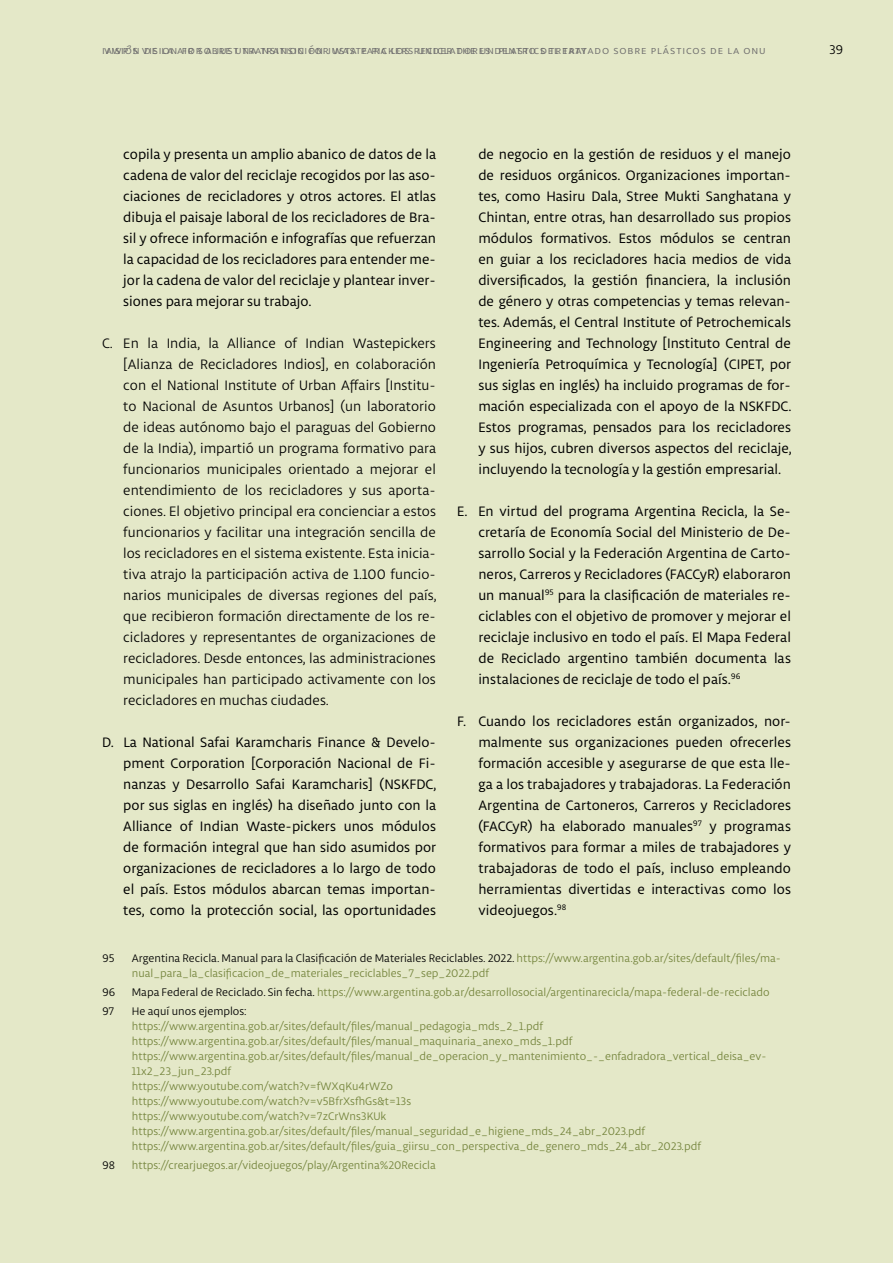
<style>
.page{position:relative;width:893px;height:1263px;background:#e4e8c8}
.page>*{position:absolute;margin:0;border:0;box-sizing:border-box;transform-origin:0 0}
.t1{font:14.55px/21px "Libertad";color:#000;text-align:justify}
.t2{font:14.55px/21px "Libertad";color:#000;text-align:justify}
.t3{font:13.5px "Libertad";color:#000}
.t4{font:12px "Libertad";letter-spacing:.075em;color:#706f6f}
.t5{font:11.7px/15px "Libertad";color:#74843c}
.t6{font:11.7px "Libertad";color:#000}
.s1{color:#000}
</style>
<div class="page">
<p class="t4" style="left:104px;top:43px;width:663px">visión de la air sobre una transición justa para los recicladores dentro del tratado sobre plásticos de la onu</p>
<p class="t3" style="left:829px;top:41px;width:16px">39</p>
<p class="t4" style="left:102px;top:43px;width:486px">iawp’s vision for a just transition for waste pickers under the un plastics treaty</p>
<p class="t1" style="left:478px;top:143px;width:315px">de negocio en la gestión de residuos y el manejo de residuos orgánicos. Organizaciones importan&shy;tes, como Hasiru Dala, Stree Mukti Sanghatana y Chintan, entre otras, han desarrollado sus propios módulos formativos. Estos módulos se centran en guiar a los recicladores hacia medios de vida diversificados, la gestión financiera, la inclusión de género y otras competencias y temas relevan&shy;tes. Además, el Central Institute of Petrochemicals Engineering and Technology [Instituto Central de Ingeniería Petroquímica y Tecnología] (CIPET, por sus siglas en inglés) ha incluido programas de for&shy;mación especializada con el apoyo de la NSKFDC.<br>Estos programas, pensados para los recicladores y sus hijos, cubren diversos aspectos del reciclaje, incluyendo la tecnología y la gestión empresarial.</p>
<p class="t1" style="left:478px;top:500px;width:314px;text-indent:-21px">E. En virtud del programa Argentina Recicla, la Se&shy;cretaría de Economía Social del Ministerio de De&shy;sarrollo Social y la Federación Argentina de Carto&shy;neros, Carreros y Recicladores (FACCyR) elaboraron un manual<sup>95</sup> para la clasificación de materiales re&shy;ciclables con el objetivo de promover y mejorar el reciclaje inclusivo en todo el país. El Mapa Federal de Reciclado argentino también documenta las instalaciones de reciclaje de todo el país.<sup>96</sup></p>
<p class="t1" style="left:478px;top:710px;width:314px;text-indent:-21px">F. Cuando los recicladores están organizados, nor&shy;malmente sus organizaciones pueden ofrecerles formación accesible y asegurarse de que esta lle&shy;ga a los trabajadores y trabajadoras. La Federación Argentina de Cartoneros, Carreros y Recicladores (FACCyR) ha elaborado manuales<sup>97</sup> y programas formativos para formar a miles de trabajadores y trabajadoras de todo el país, incluso empleando herramientas divertidas e interactivas como los videojuegos.<sup>98</sup></p>
<p class="t1" style="left:123px;top:143px;width:314px">copila y presenta un amplio abanico de datos de la cadena de valor del reciclaje recogidos por las aso&shy;ciaciones de recicladores y otros actores. El atlas dibuja el paisaje laboral de los recicladores de Bra&shy;sil y ofrece información e infografías que refuerzan la capacidad de los recicladores para entender me&shy;jor la cadena de valor del reciclaje y plantear inver&shy;siones para mejorar su trabajo.</p>
<p class="t2" style="left:123px;top:332px;width:315px;text-indent:-21px">C. En la India, la Alliance of Indian Wastepickers [Alianza de Recicladores Indios], en colaboración con el National Institute of Urban Affairs [Institu&shy;to Nacional de Asuntos Urbanos] (un laboratorio de ideas autónomo bajo el paraguas del Gobierno de la India), impartió un programa formativo para funcionarios municipales orientado a mejorar el entendimiento de los recicladores y sus aporta&shy;ciones. El objetivo principal era concienciar a estos funcionarios y facilitar una integración sencilla de los recicladores en el sistema existente. Esta inicia&shy;tiva atrajo la participación activa de 1.100 funcio&shy;narios municipales de diversas regiones del país, que recibieron formación directamente de los re&shy;cicladores y representantes de organizaciones de recicladores. Desde entonces, las administraciones municipales han participado activamente con los recicladores en muchas ciudades.</p>
<p class="t1" style="left:123px;top:731px;width:315px;text-indent:-21px">D. La National Safai Karamcharis Finance &amp; Develo&shy;pment Corporation [Corporación Nacional de Fi&shy;nanzas y Desarrollo Safai Karamcharis] (NSKFDC, por sus siglas en inglés) ha diseñado junto con la Alliance of Indian Waste-pickers unos módulos de formación integral que han sido asumidos por organizaciones de recicladores a lo largo de todo el país. Estos módulos abarcan temas importan&shy;tes, como la protección social, las oportunidades</p>
<p class="t6" style="left:102px;top:951px;width:14px">95</p>
<p class="t5" style="left:132px;top:950px;width:651px"><span class="s1">Argentina Recicla. Manual para la Clasificación de Materiales Reciclables. 2022.</span> https://www.argentina.gob.ar/sites/default/files/ma&shy;nual_para_la_clasificacion_de_materiales_reciclables_7_sep_2022.pdf</p>
<p class="t6" style="left:102px;top:985px;width:15px">96</p>
<p class="t5" style="left:132px;top:984px;width:639px"><span class="s1">Mapa Federal de Reciclado. Sin fecha.</span> https://www.argentina.gob.ar/desarrollosocial/argentinarecicla/mapa-federal-de-reciclado</p>
<p class="t6" style="left:102px;top:1004px;width:14px">97</p>
<p class="t6" style="left:132px;top:1004px;width:116px">He aquí unos ejemplos:</p>
<p class="t5" style="left:132px;top:1018px;width:636px">https://www.argentina.gob.ar/sites/default/files/manual_pedagogia_mds_2_1.pdf https://www.argentina.gob.ar/sites/default/files/manual_maquinaria_anexo_mds_1.pdf https://www.argentina.gob.ar/sites/default/files/manual_de_operacion_y_mantenimiento_-_enfadradora_vertical_deisa_ev-11x2_23_jun_23.pdf<br>https://www.youtube.com/watch?v=fWXqKu4rWZo<br>https://www.youtube.com/watch?v=v5BfrXsfhGs&amp;t=13s<br>https://www.youtube.com/watch?v=7zCrWns3KUk https://www.argentina.gob.ar/sites/default/files/manual_seguridad_e_higiene_mds_24_abr_2023.pdf https://www.argentina.gob.ar/sites/default/files/guia_giirsu_con_perspectiva_de_genero_mds_24_abr_2023.pdf</p>
<p class="t6" style="left:102px;top:1158px;width:14px">98</p>
<p class="t5" style="left:132px;top:1158px;width:306px">https://crearjuegos.ar/videojuegos/play/Argentina%20Recicla</p>
</div>
